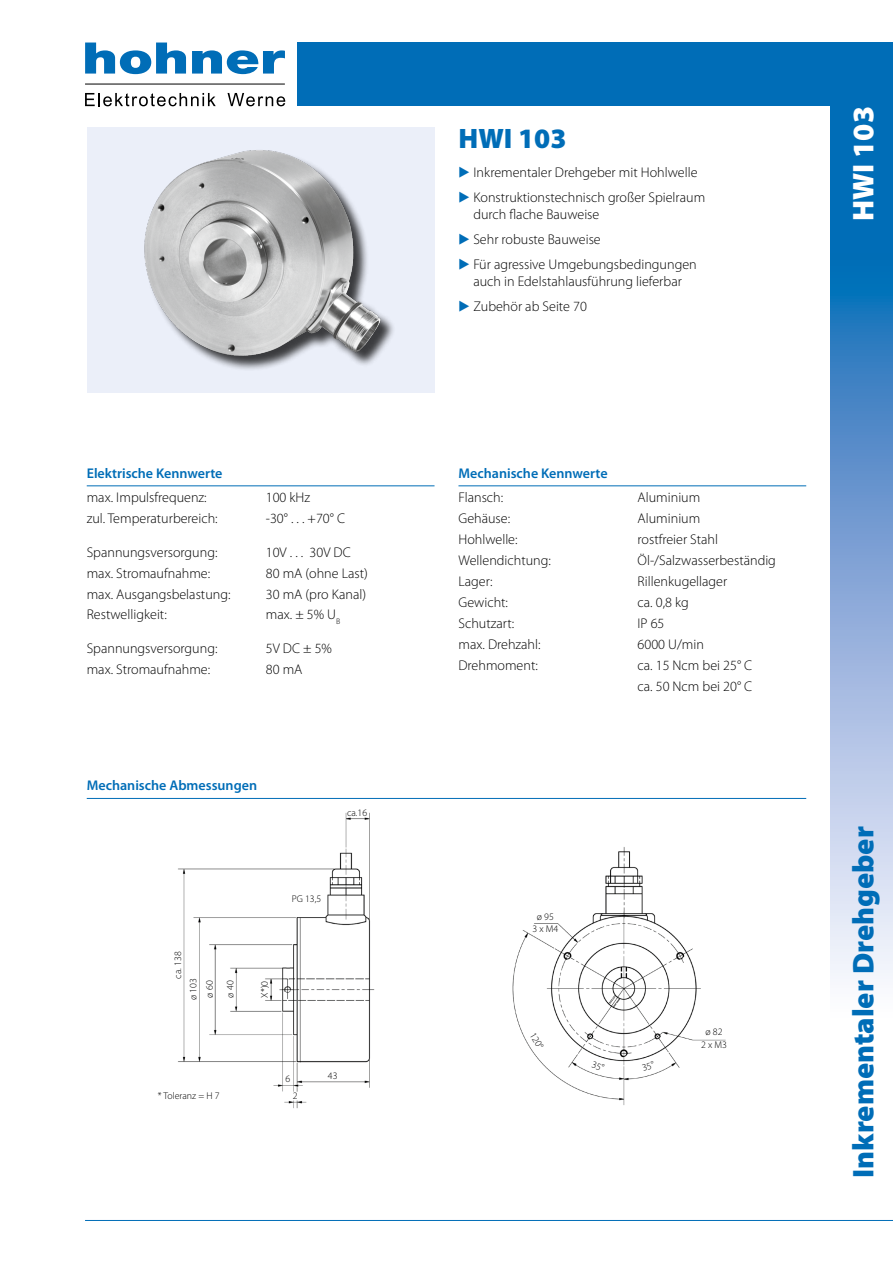
<style>
.page{position:relative;width:893px;height:1263px;background:#fff}
.page>*{position:absolute;margin:0;border:0;box-sizing:border-box;transform-origin:0 0}
.t1{font:900 30px "Myriad Pro";color:#006db7}
.t2{font:900 30px "Myriad Pro";color:#fff}
.t3{font:900 28.2px "Myriad Pro";color:#006db7}
.t4{font:300 14.1px/24.9px "Myriad Pro";color:#000}
.t5{font:600 14.1px "Myriad Pro";color:#006db7}
.t6{font:300 9.9px/12.5px "Myriad Pro";color:#000;text-align:center}
.s1{font-family:"European Pi Three";font-weight:400;color:#006db7}
</style>
<div class="page">
<div style="left:298px;top:43px;width:595px;height:63px;background:#006db7"></div>
<div style="left:830px;top:43px;width:63px;height:211px;background:#006db7"></div>
<svg style="left:830px;top:254px;width:63px;height:725px;background:#89aeda"></svg>
<hr style="left:85px;top:1220px;width:808px;height:1px;background:#006db7">
<svg style="left:85px;top:93px;width:131px;height:13px"></svg>
<svg style="left:228px;top:93px;width:57px;height:13px"></svg>
<hr style="left:85px;top:84px;width:200px;height:1px;background:#000">
<svg style="left:85px;top:43px;width:101px;height:31px"></svg>
<svg style="left:192px;top:50px;width:93px;height:24px"></svg>
<hr style="left:458px;top:485px;width:348px;height:1px;background:#006db7">
<hr style="left:87px;top:485px;width:347px;height:1px;background:#006db7">
<img style="left:87px;top:128px;width:347px;height:264px">
<hr style="left:87px;top:798px;width:719px;height:1px;background:#006db7">
<img style="left:512px;top:847px;width:214px;height:258px">
<img style="left:178px;top:812px;width:197px;height:297px">
<svg style="left:591px;top:1061px;width:14px;height:9px"></svg>
<svg style="left:642px;top:1061px;width:12px;height:10px"></svg>
<p class="t5" style="left:87px;top:464px;width:137px">Elektrische Kennwerte</p>
<p class="t4" style="left:87px;top:485px;width:121px">max. Impulsfrequenz:</p>
<p class="t4" style="left:266px;top:485px;width:46px">100 kHz</p>
<p class="t4" style="left:87px;top:506px;width:132px">zul. Temperaturbereich:</p>
<p class="t4" style="left:266px;top:506px;width:81px">-30° . . . +70° C</p>
<p class="t4" style="left:87px;top:539px;width:132px">Spannungsversorgung:</p>
<p class="t4" style="left:266px;top:539px;width:86px">10V . . . 30V DC</p>
<p class="t4" style="left:87px;top:560px;width:125px">max. Stromaufnahme:</p>
<p class="t4" style="left:266px;top:560px;width:104px">80 mA (ohne Last)</p>
<p class="t4" style="left:87px;top:581px;width:145px">max. Ausgangsbelastung:</p>
<p class="t4" style="left:266px;top:581px;width:102px">30 mA (pro Kanal)</p>
<p class="t4" style="left:87px;top:602px;width:82px">Restwelligkeit:</p>
<p class="t4" style="left:266px;top:602px;width:76px">max. ± 5% U<sub>B</sub></p>
<p class="t4" style="left:87px;top:635px;width:132px">Spannungsversorgung:</p>
<p class="t4" style="left:266px;top:635px;width:68px">5V DC ± 5%</p>
<p class="t4" style="left:87px;top:656px;width:125px">max. Stromaufnahme:</p>
<p class="t4" style="left:266px;top:656px;width:38px">80 mA</p>
<p class="t5" style="left:87px;top:776px;width:172px">Mechanische Abmessungen</p>
<p class="t6" style="left:347px;top:806px;width:22px">ca.16</p>
<p class="t6" style="left:170px;top:1000px;width:50px;line-height:15.1px;text-align:left;text-indent:22px;rotate:-90deg">ca. 138 ø 103</p>
<p class="t6" style="left:199px;top:997px;width:19px;line-height:20.7px;text-align:left;rotate:-90deg">ø 60 ø 40</p>
<p class="t6" style="left:258px;top:997px;width:18px;rotate:-90deg">X*)0</p>
<p class="t6" style="left:292px;top:892px;width:31px">PG 13,5</p>
<p class="t6" style="left:285px;top:1073px;width:6px">6</p>
<p class="t6" style="left:328px;top:1069px;width:11px">43</p>
<p class="t6" style="left:158px;top:1090px;width:63px">* Toleranz = H 7</p>
<p class="t6" style="left:293px;top:1089px;width:6px">2</p>
<h2 class="t3" style="left:458px;top:120px;width:110px">HWI 103</h2>
<p class="t4" style="left:458px;top:160px;width:248px"><span class="s1">E</span> Inkrementaler Drehgeber mit Hohlwelle<br><span class="s1">E</span> Konstruktionstechnisch großer Spielraum</p>
<p class="t4" style="left:458px;top:202px;width:240px;text-indent:15px">durch flache Bauweise<br><span class="s1">E</span> Sehr robuste Bauweise<br><span class="s1">E</span> Für agressive Umgebungsbedingungen</p>
<p class="t4" style="left:458px;top:269px;width:225px;text-indent:15px">auch in Edelstahlausführung lieferbar<br><span class="s1">E</span> Zubehör ab Seite 70</p>
<p class="t5" style="left:458px;top:464px;width:151px">Mechanische Kennwerte</p>
<p class="t4" style="left:458px;top:485px;width:46px">Flansch:</p>
<p class="t4" style="left:638px;top:485px;width:64px">Aluminium</p>
<p class="t4" style="left:458px;top:506px;width:53px">Gehäuse:</p>
<p class="t4" style="left:638px;top:506px;width:64px">Aluminium</p>
<p class="t4" style="left:458px;top:527px;width:61px">Hohlwelle:</p>
<p class="t4" style="left:638px;top:527px;width:82px">rostfreier Stahl</p>
<p class="t4" style="left:458px;top:548px;width:94px">Wellendichtung:</p>
<p class="t4" style="left:638px;top:548px;width:140px">Öl-/Salzwasserbeständig</p>
<p class="t4" style="left:458px;top:569px;width:36px">Lager:</p>
<p class="t4" style="left:638px;top:569px;width:91px">Rillenkugellager</p>
<p class="t4" style="left:458px;top:590px;width:51px">Gewicht:</p>
<p class="t4" style="left:638px;top:590px;width:53px">ca. 0,8 kg</p>
<p class="t4" style="left:458px;top:611px;width:57px">Schutzart:</p>
<p class="t4" style="left:638px;top:611px;width:28px">IP 65</p>
<p class="t4" style="left:458px;top:631px;width:84px">max. Drehzahl:</p>
<p class="t4" style="left:638px;top:631px;width:68px">6000 U/min</p>
<p class="t4" style="left:458px;top:652px;width:81px">Drehmoment:</p>
<p class="t4" style="left:638px;top:654px;width:116px;line-height:20.9px">ca. 15 Ncm bei 25° C ca. 50 Ncm bei 20° C</p>
<p class="t6" style="left:532px;top:910px;width:27px">ø 95<br>3 x M4</p>
<p class="t6" style="left:538px;top:1029px;width:19px;rotate:59deg">120°</p>
<p class="t6" style="left:701px;top:1025px;width:27px">ø 82<br>2 x M3</p>
<h1 class="t2" style="left:843px;top:221px;width:116px;rotate:-90deg">HWI 103</h1>
<h1 class="t1" style="left:843px;top:1178px;width:353px;rotate:-90deg">Inkrementaler Drehgeber</h1>
</div>
